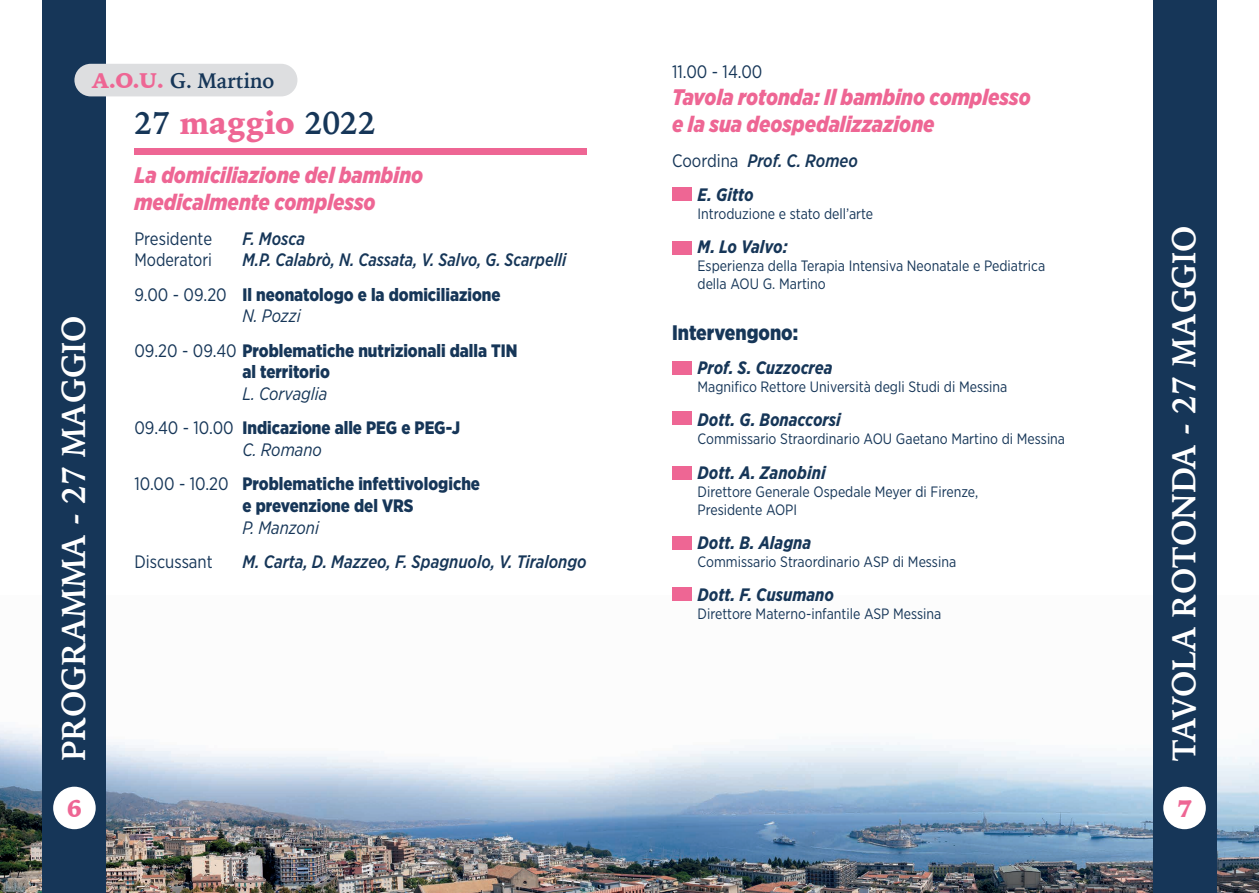
<style>
.page{position:relative;width:1259px;height:893px;background:#fff}
.page>*{position:absolute;margin:0;border:0;box-sizing:border-box;transform-origin:0 0}
.t1{font:700 33px "Iowan Old Style";color:#fff;scale:.95 1}
.t2{font:700 31.5px "Iowan Old Style";color:#163658;scale:.95 1}
.t3{font:900 24px "Iowan Old Style";color:#ee6694;scale:.95 1}
.t4{font:italic 900 22.5px "Gotham Narrow";color:#ee6694;scale:.95 1}
.t5{font:700 21px "Iowan Old Style";color:#163658;scale:.95 1}
.t6{font:900 21px "Gotham Narrow";color:#163658;scale:.95 1}
.t7{font:900 18px "Gotham Narrow";color:#163658;scale:.95 1}
.t8{font:italic 700 18px "Gotham Narrow";color:#163658;scale:.95 1}
.t9{font:italic 500 18px "Gotham Narrow";color:#163658;scale:.95 1}
.t10{font:italic 500 18px "Gotham Narrow";color:#163658;scale:.92 1}
.t11{font:italic 18px "Gotham Narrow";color:#163658;scale:.95 1}
.t12{font:18px "Gotham Narrow";color:#163658;scale:.95 1}
.t13{font:18px "Gotham Narrow";color:#163658;scale:.92 1}
.t14{font:15px "Gotham Narrow";color:#163658;scale:.95 1}
.s1{font-weight:900;color:#ee6694}
.s2{font-weight:400}
.s3{font-weight:400;font-style:normal}
</style>
<div class="page">
<img style="left:0;top:595px;width:1259px;height:298px">
<div style="left:43px;top:0;width:63px;height:893px;background:#163658"></div>
<div style="left:53px;top:787px;width:43px;height:42px;background:#fff;border-radius:50%"></div>
<div style="left:672px;top:188px;width:19px;height:13px;background:#ee6694"></div>
<div style="left:672px;top:242px;width:19px;height:13px;background:#ee6694"></div>
<div style="left:672px;top:361px;width:19px;height:13px;background:#ee6694"></div>
<div style="left:672px;top:411px;width:19px;height:14px;background:#ee6694"></div>
<div style="left:672px;top:466px;width:19px;height:13px;background:#ee6694"></div>
<div style="left:672px;top:536px;width:19px;height:13px;background:#ee6694"></div>
<div style="left:672px;top:588px;width:19px;height:13px;background:#ee6694"></div>
<div style="left:74px;top:64px;width:223px;height:32px;background:#dddee0;border-radius:16px"></div>
<div style="left:1152px;top:0;width:64px;height:893px;background:#163658"></div>
<div style="left:1163px;top:787px;width:42px;height:42px;background:#fff;border-radius:50%"></div>
<div style="left:134px;top:148px;width:453px;height:7px;background:#ee6694"></div>
<p class="t5" style="left:92px;top:61px;width:194px"><span class="s1">A.O.U.</span> G. Martino</p>
<p class="t1" style="left:44px;top:761px;width:471px;rotate:-90deg">PROGRAMMA - 27 MAGGIO</p>
<p class="t3" style="left:67px;top:792px;width:17px">6</p>
<p class="t2" style="left:134px;top:94px;width:256px">27 <span class="s1">maggio</span> 2022</p>
<p class="t4" style="left:134px;top:161px;width:305px">La domiciliazione del bambino</p>
<p class="t4" style="left:134px;top:188px;width:255px">medicalmente complesso</p>
<p class="t12" style="left:134px;top:227px;width:83px">Presidente</p>
<p class="t9" style="left:242px;top:227px;width:67px">F. Mosca</p>
<p class="t13" style="left:134px;top:249px;width:86px">Moderatori</p>
<p class="t10" style="left:242px;top:249px;width:354px">M.P. Calabrò, N. Cassata, V. Salvo, G. Scarpelli</p>
<p class="t7" style="left:134px;top:283px;width:387px"><span class="s2">9.00 - 09.20</span> Il neonatologo e la domiciliazione</p>
<p class="t11" style="left:242px;top:305px;width:63px">N. Pozzi</p>
<p class="t7" style="left:134px;top:339px;width:405px"><span class="s2">09.20 - 09.40</span> Problematiche nutrizionali dalla TIN</p>
<p class="t7" style="left:242px;top:360px;width:94px">al territorio</p>
<p class="t11" style="left:242px;top:382px;width:91px">L. Corvaglia</p>
<p class="t7" style="left:134px;top:416px;width:344px"><span class="s2">09.40 - 10.00</span> Indicazione alle PEG e PEG-J</p>
<p class="t11" style="left:242px;top:438px;width:85px">C. Romano</p>
<p class="t7" style="left:134px;top:472px;width:365px"><span class="s2">10.00 - 10.20</span> Problematiche infettivologiche</p>
<p class="t7" style="left:242px;top:494px;width:182px">e prevenzione del VRS</p>
<p class="t11" style="left:242px;top:516px;width:82px">P. Manzoni</p>
<p class="t12" style="left:134px;top:550px;width:84px">Discussant</p>
<p class="t9" style="left:242px;top:550px;width:364px">M. Carta, D. Mazzeo, F. Spagnuolo, V. Tiralongo</p>
<p class="t12" style="left:672px;top:61px;width:97px">11.00 - 14.00</p>
<p class="t4" style="left:672px;top:82px;width:379px">Tavola rotonda: Il bambino complesso</p>
<p class="t4" style="left:672px;top:109px;width:278px">e la sua deospedalizzazione</p>
<p class="t9" style="left:672px;top:149px;width:197px"><span class="s3">Coordina</span> Prof. C. Romeo</p>
<p class="t8" style="left:697px;top:183px;width:61px">E. Gitto</p>
<p class="t14" style="left:697px;top:204px;width:186px">Introduzione e stato dell’arte</p>
<p class="t8" style="left:697px;top:235px;width:96px">M. Lo Valvo:</p>
<p class="t14" style="left:697px;top:257px;width:367px">Esperienza della Terapia Intensiva Neonatale e Pediatrica</p>
<p class="t14" style="left:697px;top:275px;width:137px">della AOU G. Martino</p>
<p class="t6" style="left:672px;top:318px;width:134px">Intervengono:</p>
<p class="t8" style="left:697px;top:356px;width:144px">Prof. S. Cuzzocrea</p>
<p class="t14" style="left:697px;top:377px;width:327px">Magnifico Rettore Università degli Studi di Messina</p>
<p class="t8" style="left:697px;top:408px;width:152px">Dott. G. Bonaccorsi</p>
<p class="t14" style="left:697px;top:430px;width:388px">Commissario Straordinario AOU Gaetano Martino di Messina</p>
<p class="t8" style="left:697px;top:461px;width:136px">Dott. A. Zanobini</p>
<p class="t14" style="left:697px;top:482px;width:297px">Direttore Generale Ospedale Meyer di Firenze,</p>
<p class="t14" style="left:697px;top:500px;width:106px">Presidente AOPI</p>
<p class="t8" style="left:697px;top:531px;width:121px">Dott. B. Alagna</p>
<p class="t14" style="left:697px;top:552px;width:274px">Commissario Straordinario ASP di Messina</p>
<p class="t8" style="left:697px;top:584px;width:145px">Dott. F. Cusumano</p>
<p class="t14" style="left:697px;top:605px;width:258px">Direttore Materno-infantile ASP Messina</p>
<p class="t1" style="left:1153px;top:761px;width:565px;rotate:-90deg">TAVOLA ROTONDA - 27 MAGGIO</p>
<p class="t3" style="left:1177px;top:792px;width:17px">7</p>
</div>
